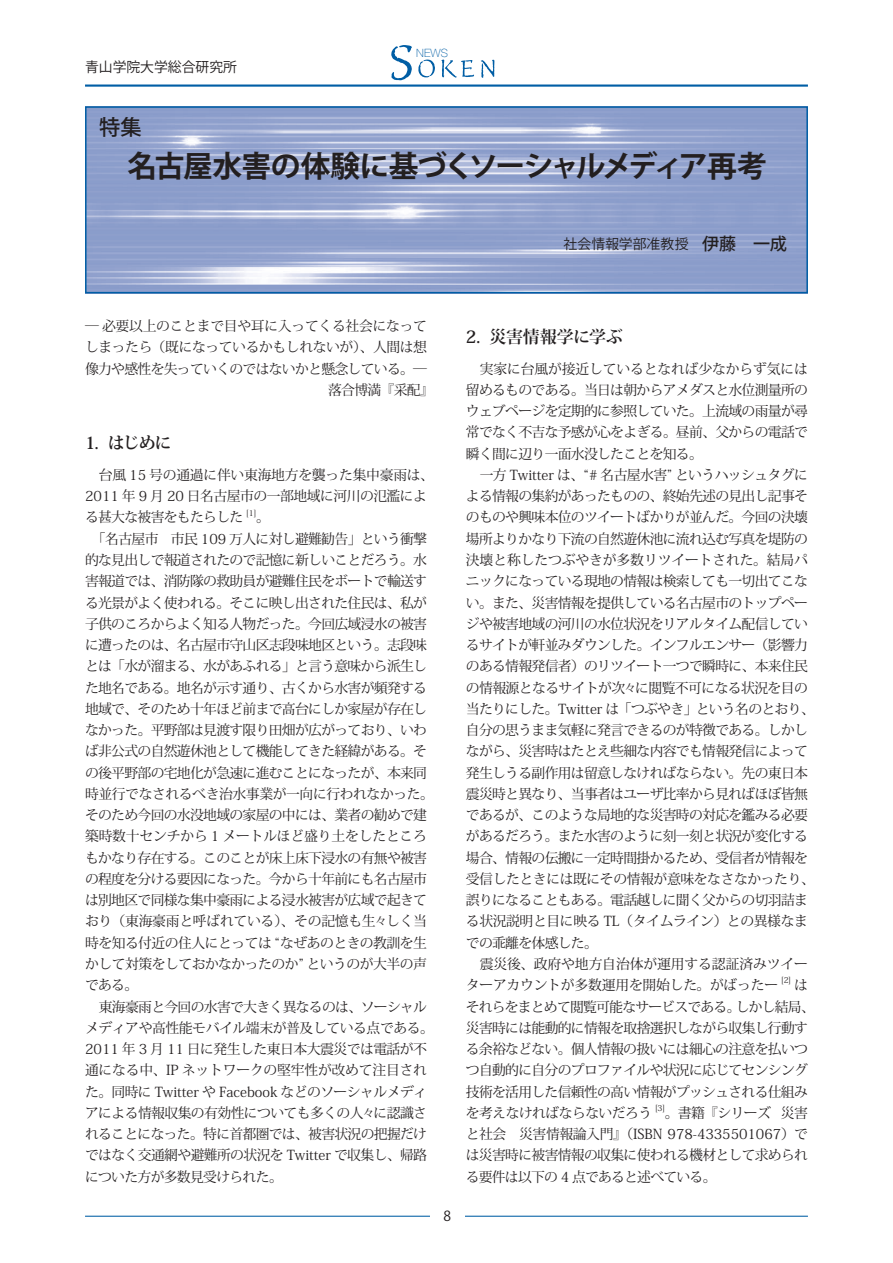
<style>
.page{position:relative;width:893px;height:1263px;background:#fff}
.page>*{position:absolute;margin:0;border:0;box-sizing:border-box;transform-origin:0 0}
.t1{font:29.7px "Koz Go Pro Bold 90 pv RKSJ H";letter-spacing:-.05em;color:#231f20}
.t2{font:21.3px "Koz Go Pro Medium 90 pv RKSJ H";color:#231f20}
.t3{font:16.95px "Koz Min Pro Bold 90 pv RKSJ H";letter-spacing:-.025em;color:#231f20}
.t4{font:13.8px/21.3px "Koz Min Pro Regular 90 pv RKSJ H";letter-spacing:-.05em;color:#231f20}
.t5{font:13.8px "Koz Min Pro Regular 90 pv RKSJ H";letter-spacing:-.02em;color:#231f20}
.t6{font:13.8px "Koz Min Pro Regular 90 pv RKSJ H";letter-spacing:-.03em;color:#231f20}
.t7{font:13.8px "Koz Min Pro Regular 90 pv RKSJ H";letter-spacing:-.015em;color:#231f20}
.t8{font:13.8px/21.3px "Koz Min Pro Regular 90 pv RKSJ H";letter-spacing:-.01em;color:#231f20}
.t9{font:13.8px "Koz Go Pro Regular 90 pv RKSJ H";letter-spacing:.015em;color:#231f20}
.t10{font:13.8px "Koz Go Std Regular 90 pv RKSJ H";color:#231f20}
.t11{font:100 11.4px "Helvetica Neue";color:#005ea5}
.t12{font:8.1px "Koz Min Pro Regular 90 pv RKSJ H";color:#231f20}
.s1{font-family:"Koz Go Pro Medium 90 pv RKSJ H";font-size:16.95px}
.s2{font-size:11.1px}
</style>
<div class="page">
<hr style="left:85px;top:1216px;width:723px;height:1px;background:#005ea5">
<hr style="left:85px;top:85px;width:723px;height:2px;background:#005ea5">
<div style="left:430px;top:1199px;width:34px;height:34px;background:#fff"></div>
<svg style="left:391px;top:45px;width:21px;height:35px"></svg>
<svg style="left:418px;top:60px;width:17px;height:17px"></svg>
<svg style="left:441px;top:60px;width:33px;height:18px"></svg>
<svg style="left:481px;top:60px;width:13px;height:18px"></svg>
<div style="left:85px;top:106px;width:723px;height:187px;border:2px solid #005ea5"></div>
<p class="t10" style="left:85px;top:61px;width:153px">青山学院大学総合研究所</p>
<p class="t11" style="left:416px;top:48px;width:33px">NEWS</p>
<h2 class="t2" style="left:99px;top:119px;width:44px">特集</h2>
<h1 class="t1" style="left:127px;top:154px;width:641px">名古屋水害の体験に基づくソーシャルメディア再考</h1>
<p class="t9" style="left:563px;top:239px;width:225px">社会情報学部准教授　<span class="s1">伊藤　一成</span></p>
<p class="t5" style="left:85px;top:321px;width:344px">─ 必要以上のことまで目や耳に入ってくる社会になって</p>
<p class="t6" style="left:85px;top:342px;width:344px">しまったら（既になっているかもしれないが）、人間は想</p>
<p class="t4" style="left:85px;top:360px;width:344px">像力や感性を失っていくのではないかと懸念している。─</p>
<p class="t4" style="left:328px;top:381px;width:107px">落合博満『采配』</p>
<p class="t3" style="left:85px;top:436px;width:88px">1. はじめに</p>
<p class="t4" style="left:85px;top:466px;width:350px;text-indent:14px">台風 15 号の通過に伴い東海地方を襲った集中豪雨は、<br>2011 年 9 月 20 日名古屋市の一部地域に河川の氾濫による甚大な被害をもたらした</p>
<p class="t12" style="left:246px;top:510px;width:12px">[1]</p>
<p class="t4" style="left:256px;top:508px;width:15px">。</p>
<p class="t4" style="left:92px;top:530px;width:337px">「名古屋市　市民 109 万人に対し避難勧告」という衝撃</p>
<p class="t4" style="left:85px;top:551px;width:344px">的な見出しで報道されたので記憶に新しいことだろう。水</p>
<p class="t4" style="left:85px;top:572px;width:344px">害報道では、消防隊の救助員が避難住民をボートで輸送す</p>
<p class="t4" style="left:85px;top:593px;width:344px">る光景がよく使われる。そこに映し出された住民は、私が</p>
<p class="t4" style="left:85px;top:615px;width:344px">子供のころからよく知る人物だった。今回広域浸水の被害</p>
<p class="t4" style="left:85px;top:636px;width:344px">に遭ったのは、名古屋市守山区志段味地区という。志段味</p>
<p class="t4" style="left:85px;top:657px;width:344px">とは「水が溜まる、水があふれる」と言う意味から派生し</p>
<p class="t4" style="left:85px;top:679px;width:344px">た地名である。地名が示す通り、古くから水害が頻発する</p>
<p class="t4" style="left:85px;top:700px;width:344px">地域で、そのため十年ほど前まで高台にしか家屋が存在し</p>
<p class="t4" style="left:85px;top:721px;width:344px">なかった。平野部は見渡す限り田畑が広がっており、いわ</p>
<p class="t4" style="left:85px;top:742px;width:344px">ば非公式の自然遊休池として機能してきた経緯がある。そ</p>
<p class="t4" style="left:85px;top:764px;width:344px">の後平野部の宅地化が急速に進むことになったが、本来同</p>
<p class="t6" style="left:85px;top:788px;width:350px">時並行でなされるべき治水事業が一向に行われなかった。</p>
<p class="t4" style="left:85px;top:806px;width:344px">そのため今回の水没地域の家屋の中には、業者の勧めで建</p>
<p class="t7" style="left:85px;top:831px;width:344px">築時数十センチから 1 メートルほど盛り土をしたところ</p>
<p class="t4" style="left:85px;top:849px;width:344px">もかなり存在する。このことが床上床下浸水の有無や被害</p>
<p class="t4" style="left:85px;top:870px;width:344px">の程度を分ける要因になった。今から十年前にも名古屋市</p>
<p class="t4" style="left:85px;top:891px;width:344px">は別地区で同様な集中豪雨による浸水被害が広域で起きて</p>
<p class="t5" style="left:85px;top:916px;width:344px">おり（東海豪雨と呼ばれている）、その記憶も生<span class="s2">々</span>しく当</p>
<p class="t4" style="left:85px;top:934px;width:344px">時を知る付近の住人にとっては “ なぜあのときの教訓を生</p>
<p class="t4" style="left:85px;top:955px;width:344px">かして対策をしておかなかったのか ” というのが大半の声</p>
<p class="t4" style="left:85px;top:976px;width:55px">である。</p>
<p class="t4" style="left:99px;top:997px;width:330px">東海豪雨と今回の水害で大きく異なるのは、ソーシャル</p>
<p class="t6" style="left:85px;top:1022px;width:350px">メディアや高性能モバイル端末が普及している点である。</p>
<p class="t4" style="left:85px;top:1040px;width:344px">2011 年 3 月 11 日に発生した東日本大震災では電話が不</p>
<p class="t7" style="left:85px;top:1065px;width:344px">通になる中、IP ネットワークの堅牢性が改めて注目され</p>
<p class="t5" style="left:85px;top:1086px;width:344px">た。同時に Twitter や Facebook などのソーシャルメディ</p>
<p class="t4" style="left:85px;top:1104px;width:344px">アによる情報収集の有効性についても多くの人<span class="s2">々</span>に認識さ</p>
<p class="t4" style="left:85px;top:1125px;width:344px">れることになった。特に首都圏では、被害状況の把握だけ</p>
<p class="t4" style="left:85px;top:1146px;width:344px">ではなく交通網や避難所の状況を Twitter で収集し、帰路</p>
<p class="t4" style="left:85px;top:1167px;width:199px">についた方が多数見受けられた。</p>
<p class="t10" style="left:444px;top:1211px;width:9px">8</p>
<p class="t3" style="left:466px;top:330px;width:159px">2. 災害情報学に学ぶ</p>
<p class="t4" style="left:466px;top:360px;width:344px;text-align:justify;text-indent:14px">実家に台風が接近しているとなれば少なからず気には留めるものである。当日は朝からアメダスと水位測量所のウェブページを定期的に参照していた。上流域の雨量が尋常でなく不吉な予感が心をよぎる。昼前、父からの電話で瞬く間に辺り一面水没したことを知る。</p>
<p class="t4" style="left:466px;top:466px;width:350px;text-indent:14px">一方 Twitter は、“ # 名古屋水害 ” というハッシュタグによる情報の集約があったものの、終始先述の見出し記事そのものや興味本位のツイートばかりが並んだ。今回の決壊場所よりかなり下流の自然遊休池に流れ込む写真を堤防の決壊と称したつぶやきが多数リツイートされた。結局パニックになっている現地の情報は検索しても一切出てこない。また、災害情報を提供している名古屋市のトップページや被害地域の河川の水位状況をリアルタイム配信しているサイトが軒並みダウンした。インフルエンサー（影響力のある情報発信者）のリツイート一つで瞬時に、本来住民の情報源となるサイトが次<span class="s2">々</span>に閲覧不可になる状況を目の当たりにした。Twitter は「つぶやき」という名のとおり、自分の思うまま気軽に発言できるのが特徴である。しかしながら、災害時はたとえ些細な内容でも情報発信によって発生しうる副作用は留意しなければならない。先の東日本震災時と異なり、当事者はユーザ比率から見ればほぼ皆無であるが、このような局地的な災害時の対応を鑑みる必要があるだろう。また水害のように刻一刻と状況が変化する場合、情報の伝搬に一定時間掛かるため、受信者が情報を受信したときには既にその情報が意味をなさなかったり、誤りになることもある。電話越しに聞く父からの切羽詰まる状況説明と目に映る TL（タイムライン）との異様なまでの乖離を体感した。</p>
<p class="t8" style="left:466px;top:955px;width:344px;text-indent:14px">震災後、政府や地方自治体が運用する認証済みツイーターアカウントが多数運用を開始した。がばったー</p>
<p class="t12" style="left:781px;top:977px;width:11px">[2]</p>
<p class="t4" style="left:466px;top:976px;width:351px;text-indent:328px">はそれらをまとめて閲覧可能なサービスである。しかし結局、災害時には能動的に情報を取捨選択しながら収集し行動する余裕などない。個人情報の扱いには細心の注意を払いつつ自動的に自分のプロファイルや状況に応じてセンシング技術を活用した信頼性の高い情報がプッシュされる仕組みを考えなければならないだろう</p>
<p class="t12" style="left:655px;top:1105px;width:11px">[3]</p>
<p class="t4" style="left:466px;top:1104px;width:344px;text-align:justify;text-indent:199px">。書籍『シリーズ 災害と社会　災害情報論入門』（ISBN 978-4335501067）では災害時に被害情報の収集に使われる機材として求められる要件は以下の 4 点であると述べている。</p>
</div>
